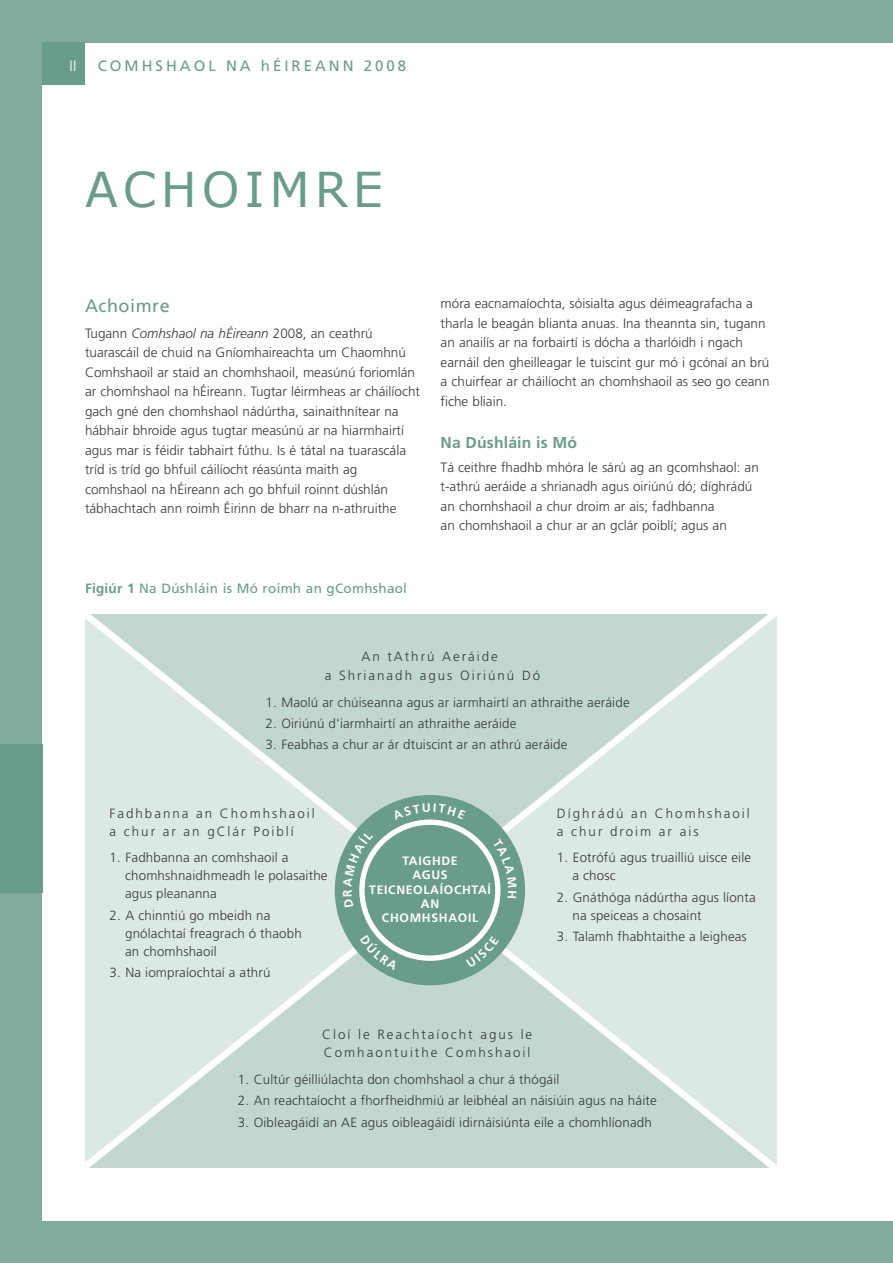
<style>
.page{position:relative;width:893px;height:1263px;background:#81ac9d}
.page>*{position:absolute;margin:0;border:0;box-sizing:border-box;transform-origin:0 0}
.t1{font:48px "Verdana";letter-spacing:.1em;color:#699c8b}
.t2{font:18px "Frutiger";letter-spacing:.03em;color:#699c8b}
.t3{font:700 15.75px "Frutiger";letter-spacing:.01em;color:#699c8b}
.t4{font:15px "Frutiger";letter-spacing:.2em;color:#699c8b}
.t5{font:300 15px "Frutiger";color:#fff}
.t6{font:300 13.5px/19.5px "Frutiger";color:#373a3b}
.t7{font:13.5px "Frutiger";letter-spacing:.02em;color:#699c8b}
.t8{font:300 13.35px/18.1px "Frutiger";letter-spacing:.01em;color:#373a3b}
.t9{font:300 13.35px/18.1px "Frutiger";letter-spacing:.15em;color:#373a3b}
.t10{font:700 12.15px/14.4px "Frutiger";letter-spacing:.055em;color:#fff;text-align:center}
.s1{font-style:italic}
.s2{font-weight:700}
</style>
<div class="page">
<div style="left:43px;top:43px;width:850px;height:1177px;background:#fff"></div>
<div style="left:43px;top:43px;width:42px;height:42px;background:#699c8b"></div>
<div style="left:0;top:744px;width:43px;height:149px;background:#699c8b"></div>
<svg style="left:85px;top:615px;width:692px;height:552px"></svg>
<div style="left:335px;top:795px;width:190px;height:190px;background:#699c8b;border-radius:50%"></div>
<div style="left:359px;top:819px;width:142px;height:142px;border:5px solid #fff;border-radius:50%"></div>
<svg style="left:422px;top:819px;width:16px;height:1px"></svg>
<svg style="left:360px;top:935px;width:38px;height:35px"></svg>
<svg style="left:466px;top:936px;width:33px;height:32px"></svg>
<svg style="left:343px;top:831px;width:30px;height:77px"></svg>
<svg style="left:492px;top:838px;width:25px;height:60px"></svg>
<p class="t5" style="left:70px;top:58px;width:9px">II</p>
<p class="t4" style="left:98px;top:57px;width:310px">COMHSHAOL NA hÉIREANN 2008</p>
<h1 class="t1" style="left:85px;top:159px;width:300px">ACHOIMRE</h1>
<h2 class="t2" style="left:85px;top:295px;width:86px">Achoimre</h2>
<p class="t6" style="left:85px;top:323px;width:336px">Tugann <span class="s1">Comhshaol na hÉireann</span> 2008, an ceathrú tuarascáil de chuid na Gníomhaireachta um Chaomhnú Comhshaoil ar staid an chomhshaoil, measúnú foriomlán ar chomhshaol na hÉireann. Tugtar léirmheas ar cháilíocht gach gné den chomhshaol nádúrtha, sainaithnítear na hábhair bhroide agus tugtar measúnú ar na hiarmhairtí agus mar is féidir tabhairt fúthu. Is é tátal na tuarascála tríd is tríd go bhfuil cáilíocht réasúnta maith ag comhshaol na hÉireann ach go bhfuil roinnt dúshlán tábhachtach ann roimh Éirinn de bharr na n-athruithe</p>
<p class="t7" style="left:85px;top:580px;width:323px"><span class="s2">Figiúr 1</span> Na Dúshláin is Mó roimh an gComhshaol</p>
<p class="t6" style="left:441px;top:294px;width:330px">móra eacnamaíochta, sóisialta agus déimeagrafacha a tharla le beagán blianta anuas. Ina theannta sin, tugann an anailís ar na forbairtí is dócha a tharlóidh i ngach earnáil den gheilleagar le tuiscint gur mó i gcónaí an brú a chuirfear ar cháilíocht an chomhshaoil as seo go ceann fiche bliain.</p>
<p class="t3" style="left:441px;top:433px;width:138px">Na Dúshláin is Mó</p>
<p class="t6" style="left:441px;top:457px;width:320px">Tá ceithre fhadhb mhóra le sárú ag an gcomhshaol: an t-athrú aeráide a shrianadh agus oiriúnú dó; díghrádú an chomhshaoil a chur droim ar ais; fadhbanna<br>an chomhshaoil a chur ar an gclár poiblí; agus an</p>
<p class="t9" style="left:325px;top:648px;width:217px;text-align:center">An tAthrú Aeráide<br>a Shrianadh agus Oiriúnú Dó</p>
<p class="t8" style="left:265px;top:693px;width:366px">1. Maolú ar chúiseanna agus ar iarmhairtí an athraithe aeráide</p>
<p class="t8" style="left:265px;top:714px;width:252px">2. Oiriúnú d'iarmhairtí an athraithe aeráide</p>
<p class="t8" style="left:265px;top:735px;width:303px">3. Feabhas a chur ar ár dtuiscint ar an athrú aeráide</p>
<p class="t9" style="left:110px;top:804px;width:207px">Fadhbanna an Chomhshaoil a chur ar an gClár Poiblí</p>
<p class="t8" style="left:125px;top:848px;width:204px;text-indent:-16px">1. Fadhbanna an comhshaoil a chomhshnaidhmeadh le polasaithe agus pleananna</p>
<p class="t8" style="left:125px;top:906px;width:178px;text-indent:-16px">2. A chinntiú go mbeidh na gnólachtaí freagrach ó thaobh an chomhshaoil</p>
<p class="t8" style="left:110px;top:963px;width:162px">3. Na iompraíochtaí a athrú</p>
<p class="t10" style="left:369px;top:853px;width:123px">TAIGHDE<br>AGUS<br>TEICNEOLAÍOCHTAÍ<br>AN<br>CHOMHSHAOIL</p>
<p class="t9" style="left:557px;top:804px;width:194px">Díghrádú an Chomhshaoil a chur droim ar ais</p>
<p class="t8" style="left:572px;top:848px;width:180px;text-indent:-16px">1. Eotrófú agus truailliú uisce eile a chosc</p>
<p class="t8" style="left:572px;top:888px;width:185px;text-indent:-16px">2. Gnáthóga nádúrtha agus líonta na speiceas a chosaint</p>
<p class="t8" style="left:557px;top:927px;width:191px">3. Talamh fhabhtaithe a leigheas</p>
<p class="t9" style="left:322px;top:1025px;width:212px">Cloí le Reachtaíocht agus le<br>Comhaontuithe Comhshaoil</p>
<p class="t8" style="left:238px;top:1070px;width:323px">1. Cultúr géilliúlachta don chomhshaol a chur á thógáil</p>
<p class="t8" style="left:238px;top:1092px;width:420px">2. An reachtaíocht a fhorfheidhmiú ar leibhéal an náisiúin agus na háite</p>
<p class="t8" style="left:238px;top:1113px;width:415px">3. Oibleagáidí an AE agus oibleagáidí idirnáisiúnta eile a chomhlíonadh</p>
</div>
